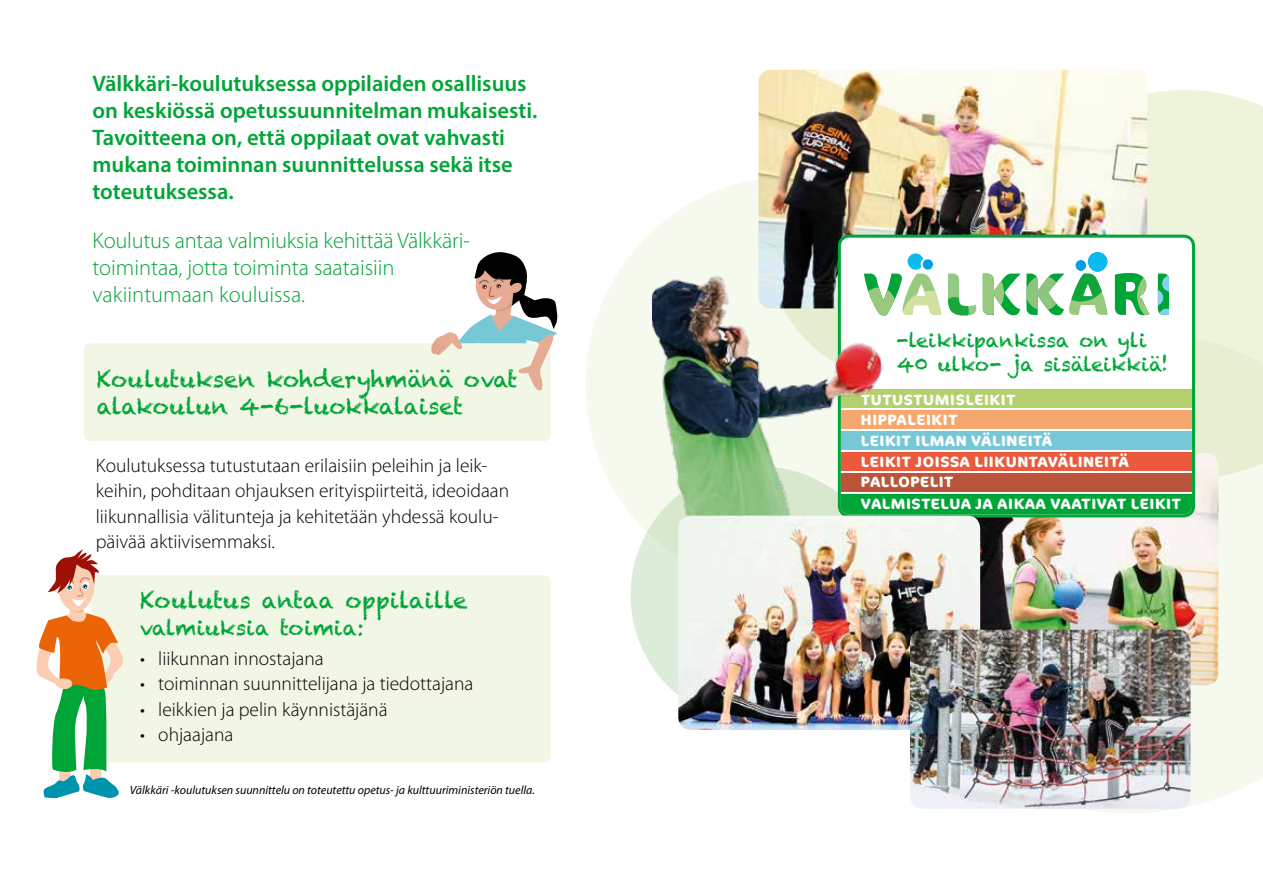
<style>
.page{position:relative;width:1263px;height:893px;background:#fff}
.page>*{position:absolute;margin:0;border:0;box-sizing:border-box;transform-origin:0 0}
.t1{font:600 22.5px/27px "Myriad Pro";color:#00a538}
.t2{font:300 22.5px/27px "Myriad Pro";color:#00a538}
.t3{font:22.5px/27px "Chalkduster";color:#00a538}
.t4{font:21px "Chalkduster";color:#00a538}
.t5{font:300 19.5px/25.5px "Myriad Pro";color:#000}
.t6{font:19.5px/24px "Chalkduster";color:#00a538}
.t7{font:700 14.85px/20.9px "Cocon";letter-spacing:.04em;color:#fff}
.t8{font:italic 12px "Myriad Pro";color:#000}
</style>
<div class="page">
<svg style="left:586px;top:180px;width:168px;height:317px;fill:#f6f9ed"></svg>
<div style="left:1147px;top:90px;width:116px;height:220px;background:#eef3dc"></div>
<svg style="left:619px;top:455px;width:59px;height:240px"></svg>
<svg style="left:1086px;top:310px;width:177px;height:503px;fill:#f6f9ee"></svg>
<img style="left:980px;top:453px;width:238px;height:232px">
<img style="left:758px;top:70px;width:389px;height:196px">
<div style="left:91px;top:575px;width:460px;height:187px;background:#f2f6e5;border-radius:6px"></div>
<div style="left:84px;top:343px;width:467px;height:98px;background:#f2f6e5;border-radius:6px"></div>
<svg style="left:431px;top:252px;width:127px;height:139px"></svg>
<svg style="left:36px;top:549px;width:87px;height:250px"></svg>
<div style="left:839px;top:236px;width:354px;height:280px;background:#fff;border-radius:10px"></div>
<div style="left:841px;top:390px;width:351px;height:18px;background:#b3d06c"></div>
<div style="left:841px;top:411px;width:351px;height:18px;background:#f6a76d"></div>
<div style="left:841px;top:452px;width:351px;height:19px;background:#eb5a3d"></div>
<div style="left:841px;top:494px;width:351px;height:20px;background:#00a538"></div>
<div style="left:841px;top:473px;width:351px;height:18px;background:#ba553b"></div>
<div style="left:841px;top:431px;width:351px;height:19px;background:#76c8d7"></div>
<div style="left:838px;top:235px;width:357px;height:282px;border:3px solid #00a538;border-radius:10px"></div>
<svg style="left:899px;top:274px;width:42px;height:41px"></svg>
<svg style="left:948px;top:274px;width:28px;height:41px"></svg>
<svg style="left:983px;top:274px;width:37px;height:41px"></svg>
<svg style="left:1115px;top:273px;width:34px;height:42px"></svg>
<svg style="left:1158px;top:274px;width:11px;height:41px"></svg>
<svg style="left:906px;top:252px;width:19px;height:19px"></svg>
<div style="left:905px;top:251px;width:21px;height:21px;border:2px solid #fff;border-radius:50%"></div>
<svg style="left:1026px;top:252px;width:82px;height:63px"></svg>
<div style="left:922px;top:258px;width:12px;height:13px;background:#009fe3;border-radius:50%"></div>
<div style="left:921px;top:257px;width:14px;height:15px;border:2px solid #fff;border-radius:50%"></div>
<img style="left:652px;top:266px;width:247px;height:251px">
<img style="left:678px;top:516px;width:302px;height:214px">
<img style="left:910px;top:630px;width:280px;height:179px">
<p class="t1" style="left:92px;top:69px;width:446px">Välkkäri-koulutuksessa oppilaiden osallisuus on keskiössä opetussuunnitelman mukaisesti.<br>Tavoitteena on, että oppilaat ovat vahvasti mukana toiminnan suunnittelussa sekä itse toteutuksessa.</p>
<p class="t2" style="left:92px;top:228px;width:379px">Koulutus antaa valmiuksia kehittää Välkkäri&shy;toimintaa, jotta toiminta saataisiin vakiintumaan kouluissa.</p>
<p class="t3" style="left:97px;top:366px;width:422px">Koulutuksen kohderyhmänä ovat alakoulun 4-6-luokkalaiset</p>
<p class="t5" style="left:96px;top:453px;width:415px">Koulutuksessa tutustutaan erilaisiin peleihin ja leik&shy;keihin, pohditaan ohjauksen erityispiirteitä, ideoidaan liikunnallisia välitunteja ja kehitetään yhdessä koulu&shy;päivää aktiivisemmaksi.</p>
<p class="t3" style="left:140px;top:586px;width:329px">Koulutus antaa oppilaille</p>
<p class="t4" style="left:140px;top:615px;width:225px">valmiuksia toimia:</p>
<p class="t5" style="left:140px;top:646px;width:185px">• liikunnan innostajana</p>
<p class="t5" style="left:140px;top:671px;width:335px">• toiminnan suunnittelijana ja tiedottajana</p>
<p class="t5" style="left:140px;top:697px;width:249px">• leikkien ja pelin käynnistäjänä</p>
<p class="t5" style="left:140px;top:722px;width:95px">• ohjaajana</p>
<p class="t8" style="left:130px;top:782px;width:407px">Välkkäri -koulutuksen suunnittelu on toteutettu opetus- ja kulttuuriministeriön tuella.</p>
<p class="t6" style="left:897px;top:328px;width:273px">-leikkipankissa on yli<br>40 ulko- ja sisäleikkiä!</p>
<p class="t7" style="left:861px;top:389px;width:156px">TUTUSTUMISLEIKIT<br>HIPPALEIKIT</p>
<p class="t7" style="left:861px;top:452px;width:10px">LEIKIT</p>
<p class="t7" style="left:915px;top:452px;width:29px">JOISSA</p>
<p class="t7" style="left:974px;top:452px;width:10px">LIIKU</p>
<p class="t7" style="left:1017px;top:452px;width:113px">NTAVÄLI NEITÄ</p>
<p class="t7" style="left:861px;top:494px;width:22px">VALMISTELUA</p>
<p class="t7" style="left:975px;top:494px;width:33px">JA AIKAA</p>
<p class="t7" style="left:1050px;top:494px;width:20px">VAATI</p>
<p class="t7" style="left:1097px;top:494px;width:44px">VAT LEIKIT</p>
<p class="t7" style="left:861px;top:431px;width:10px">LEIKIT</p>
<p class="t7" style="left:915px;top:431px;width:11px">ILMA</p>
<p class="t7" style="left:956px;top:431px;width:98px">N VÄLI NEITÄ</p>
<p class="t7" style="left:861px;top:471px;width:94px">PALLOPELIT</p>
</div>
